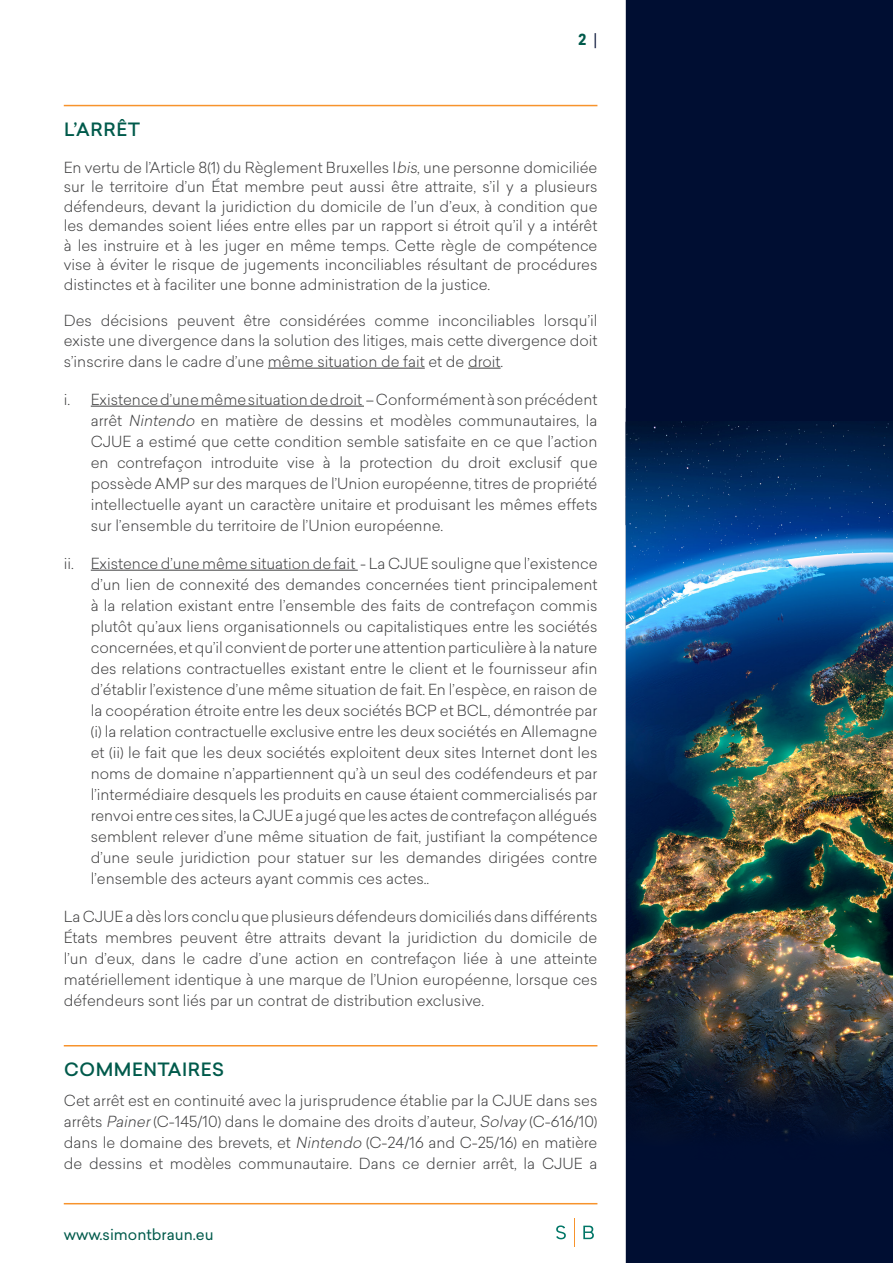
<style>
.page{position:relative;width:893px;height:1263px;background:#fff}
.page>*{position:absolute;margin:0;border:0;box-sizing:border-box;transform-origin:0 0}
.Titre_1_-_green_bold_underlined{font:500 18px "Sailec";letter-spacing:.03em;color:#005a4b}
.Liste{font:300 15px/21px "Sailec";color:#3e3e3f;text-align:justify}
.t1{font:15px "Sailec";color:#005a4b}
.t2{font:700 15px "Sailec";color:#005a4b}
.s1{font-family:"Klavika";font-weight:500;color:#000e32}
.s2{font-style:italic}
</style>
<div class="page">
<hr style="left:64px;top:1203px;width:533px;height:1px;background:#f7932c">
<svg style="left:574px;top:1218px;width:1px;height:28px"></svg>
<svg style="left:556px;top:1225px;width:10px;height:14px"></svg>
<svg style="left:583px;top:1225px;width:11px;height:14px"></svg>
<div style="left:626px;top:0;width:267px;height:408px;background:#000e32"></div>
<div style="left:626px;top:408px;width:267px;height:855px;background:#000e32"></div>
<img style="left:626px;top:421px;width:267px;height:738px">
<hr style="left:64px;top:105px;width:533px;height:1px;background:#f7932c">
<hr style="left:268px;top:368px;width:157px;height:1px;background:#3e3e3f">
<hr style="left:468px;top:368px;width:33px;height:1px;background:#3e3e3f">
<hr style="left:91px;top:406px;width:273px;height:1px;background:#3e3e3f">
<hr style="left:91px;top:570px;width:267px;height:1px;background:#3e3e3f">
<hr style="left:64px;top:1045px;width:533px;height:1px;background:#f7932c">
<p class="t2" style="left:578px;top:28px;width:21px">2 <span class="s1">|</span></p>
<p class="Titre_1_-_green_bold_underlined" style="left:64px;top:117px;width:78px">L’ARRÊT</p>
<p class="Liste" style="left:64px;top:157px;width:535px;line-height:19.5px">En vertu de l’Article 8(1) du Règlement Bruxelles I<span class="s2">bis</span>, une personne domiciliée sur le territoire d’un État membre peut aussi être attraite, s’il y a plusieurs défendeurs, devant la juridiction du domicile de l’un d’eux, à condition que les demandes soient liées entre elles par un rapport si étroit qu’il y a intérêt à les instruire et à les juger en même temps. Cette règle de compétence vise à éviter le risque de jugements inconciliables résultant de procédures distinctes et à faciliter une bonne administration de la justice.</p>
<p class="Liste" style="left:64px;top:310px;width:535px;line-height:19.5px">Des décisions peuvent être considérées comme inconciliables lorsqu’il existe une divergence dans la solution des litiges, mais cette divergence doit</p>
<p class="Liste" style="left:64px;top:350px;width:441px">s’inscrire dans le cadre d’une même situation de fait et de droit.</p>
<p class="Liste" style="left:91px;top:388px;width:508px;text-indent:-27px">i. Existence d’une même situation de droit – Conformément à son précédent arrêt <span class="s2">Nintendo</span> en matière de dessins et modèles communautaires, la CJUE a estimé que cette condition semble satisfaite en ce que l’action en contrefaçon introduite vise à la protection du droit exclusif que possède AMP sur des marques de l’Union européenne, titres de propriété intellectuelle ayant un caractère unitaire et produisant les mêmes effets sur l’ensemble du territoire de l’Union européenne.</p>
<p class="Liste" style="left:91px;top:552px;width:508px;text-indent:-27px">ii. Existence d’une même situation de fait - La CJUE souligne que l’existence d’un lien de connexité des demandes concernées tient principalement à la relation existant entre l’ensemble des faits de contrefaçon commis plutôt qu’aux liens organisationnels ou capitalistiques entre les sociétés concernées, et qu’il convient de porter une attention particulière à la nature des relations contractuelles existant entre le client et le fournisseur afin d’établir l’existence d’une même situation de fait. En l’espèce, en raison de la coopération étroite entre les deux sociétés BCP et BCL, démontrée par (i) la relation contractuelle exclusive entre les deux sociétés en Allemagne et (ii) le fait que les deux sociétés exploitent deux sites Internet dont les noms de domaine n’appartiennent qu’à un seul des codéfendeurs et par l’intermédiaire desquels les produits en cause étaient commercialisés par renvoi entre ces sites, la CJUE a jugé que les actes de contrefaçon allégués semblent relever d’une même situation de fait, justifiant la compétence d’une seule juridiction pour statuer sur les demandes dirigées contre l’ensemble des acteurs ayant commis ces actes..</p>
<p class="Liste" style="left:64px;top:905px;width:535px">La CJUE a dès lors conclu que plusieurs défendeurs domiciliés dans différents États membres peuvent être attraits devant la juridiction du domicile de l’un d’eux, dans le cadre d’une action en contrefaçon liée à une atteinte matériellement identique à une marque de l’Union européenne, lorsque ces défendeurs sont liés par un contrat de distribution exclusive.</p>
<p class="Titre_1_-_green_bold_underlined" style="left:64px;top:1057px;width:161px">COMMENTAIRES</p>
<p class="Liste" style="left:64px;top:1089px;width:535px">Cet arrêt est en continuité avec la jurisprudence établie par la CJUE dans ses arrêts <span class="s2">Painer</span>(C-145/10) dans le domaine des droits d’auteur, <span class="s2">Solvay</span> (C-616/10) dans le domaine des brevets, et <span class="s2">Nintendo</span> (C‑24/16 and C‑25/16) en matière de dessins et modèles communautaire. Dans ce dernier arrêt, la CJUE a</p>
<p class="t1" style="left:64px;top:1223px;width:151px">www.simontbraun.eu</p>
</div>
